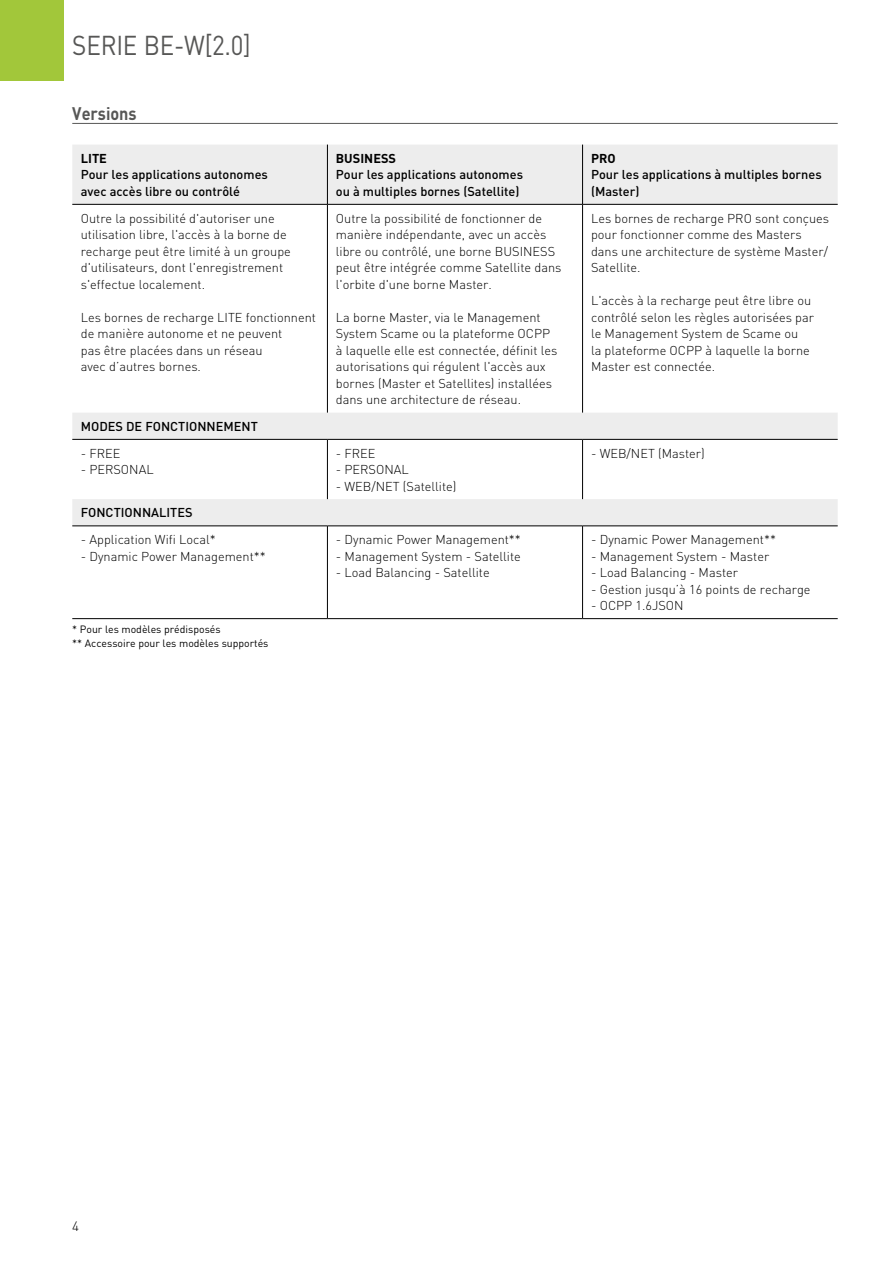
<style>
.page{position:relative;width:893px;height:1263px;background:#fff}
.page>*{position:absolute;margin:0;border:0;box-sizing:border-box;transform-origin:0 0}
.t1{font:27px "DIN Pro";letter-spacing:-.01em;color:#575756;scale:.9 1}
.t2{font:700 18px "DIN Pro";color:#575756;scale:.9 1}
.t3{font:300 13.5px "DIN Pro";color:#000}
.t4{font:300 12.75px/16.5px "DIN Pro";color:#000}
.t5{font:500 12.75px/16.5px "DIN Pro";color:#000}
.t6{font:700 12.75px "DIN Pro";color:#000}
.t7{font:10.5px/13.5px "DIN Pro";color:#000}
</style>
<div class="page">
<div style="left:0;top:0;width:64px;height:81px;background:#a2c73a"></div>
<hr style="left:72px;top:123px;width:766px;height:1px;background:#575756">
<div style="left:72px;top:145px;width:766px;height:59px;background:#ededed"></div>
<svg style="left:72px;top:413px;width:766px;height:113px"></svg>
<hr style="left:327px;top:145px;width:1px;height:59px;background:#000">
<hr style="left:582px;top:145px;width:1px;height:59px;background:#000">
<hr style="left:327px;top:205px;width:1px;height:208px;background:#000">
<hr style="left:582px;top:205px;width:1px;height:208px;background:#000">
<hr style="left:327px;top:440px;width:1px;height:59px;background:#000">
<hr style="left:582px;top:440px;width:1px;height:59px;background:#000">
<hr style="left:327px;top:526px;width:1px;height:92px;background:#000">
<hr style="left:582px;top:526px;width:1px;height:92px;background:#000">
<hr style="left:72px;top:204px;width:255px;height:1px;background:#000">
<hr style="left:327px;top:204px;width:256px;height:1px;background:#000">
<hr style="left:583px;top:204px;width:255px;height:1px;background:#000">
<hr style="left:72px;top:439px;width:255px;height:1px;background:#000">
<hr style="left:327px;top:439px;width:256px;height:1px;background:#000">
<hr style="left:583px;top:439px;width:255px;height:1px;background:#000">
<hr style="left:72px;top:526px;width:255px;height:1px;background:#000">
<hr style="left:327px;top:526px;width:256px;height:1px;background:#000">
<hr style="left:583px;top:526px;width:255px;height:1px;background:#000">
<hr style="left:72px;top:618px;width:255px;height:1px;background:#000">
<hr style="left:327px;top:618px;width:256px;height:1px;background:#000">
<hr style="left:583px;top:618px;width:255px;height:1px;background:#000">
<h1 class="t1" style="left:72px;top:27px;width:200px">SERIE BE-W[2.0]</h1>
<h2 class="t2" style="left:72px;top:101px;width:73px">Versions</h2>
<p class="t6" style="left:81px;top:150px;width:28px">LITE</p>
<p class="t5" style="left:81px;top:166px;width:189px">Pour les applications autonomes avec accès libre ou contrôlé</p>
<p class="t4" style="left:81px;top:209px;width:212px">Outre la possibilité d'autoriser une utilisation libre, l'accès à la borne de recharge peut être limité à un groupe d'utilisateurs, dont l'enregistrement s'effectue localement.</p>
<p class="t4" style="left:81px;top:308px;width:237px">Les bornes de recharge LITE fonctionnent de manière autonome et ne peuvent<br>pas être placées dans un réseau<br>avec d’autres bornes.</p>
<p class="t5" style="left:81px;top:417px;width:179px">MODES DE FONCTIONNEMENT</p>
<p class="t4" style="left:81px;top:444px;width:41px">- FREE</p>
<p class="t4" style="left:81px;top:461px;width:74px">- PERSONAL</p>
<p class="t5" style="left:81px;top:504px;width:113px">FONCTIONNALITES</p>
<p class="t4" style="left:81px;top:531px;width:136px">- Application Wifi Local*</p>
<p class="t4" style="left:81px;top:547px;width:186px">- Dynamic Power Management**</p>
<p class="t7" style="left:72px;top:622px;width:198px">* Pour les modèles prédisposés<br>** Accessoire pour les modèles supportés</p>
<p class="t6" style="left:336px;top:150px;width:62px">BUSINESS</p>
<p class="t5" style="left:336px;top:166px;width:189px">Pour les applications autonomes ou à multiples bornes (Satellite)</p>
<p class="t4" style="left:336px;top:209px;width:227px">Outre la possibilité de fonctionner de manière indépendante, avec un accès libre ou contrôlé, une borne BUSINESS peut être intégrée comme Satellite dans l'orbite d'une borne Master.</p>
<p class="t4" style="left:336px;top:308px;width:223px">La borne Master, via le Management System Scame ou la plateforme OCPP à laquelle elle est connectée, définit les autorisations qui régulent l'accès aux bornes (Master et Satellites) installées dans une architecture de réseau.</p>
<p class="t4" style="left:336px;top:444px;width:41px">- FREE</p>
<p class="t4" style="left:336px;top:461px;width:74px">- PERSONAL</p>
<p class="t4" style="left:336px;top:477px;width:122px">- WEB/NET (Satellite)</p>
<p class="t4" style="left:336px;top:531px;width:186px">- Dynamic Power Management**</p>
<p class="t4" style="left:336px;top:547px;width:186px">- Management System - Satellite</p>
<p class="t4" style="left:336px;top:564px;width:155px">- Load Balancing - Satellite</p>
<p class="t6" style="left:591px;top:150px;width:26px">PRO</p>
<p class="t5" style="left:591px;top:166px;width:232px">Pour les applications à multiples bornes (Master)</p>
<p class="t4" style="left:591px;top:209px;width:240px">Les bornes de recharge PRO sont conçues pour fonctionner comme des Masters dans une architecture de système Master/<br>Satellite.</p>
<p class="t4" style="left:591px;top:292px;width:224px">L'accès à la recharge peut être libre ou contrôlé selon les règles autorisées par le Management System de Scame ou<br>la plateforme OCPP à laquelle la borne Master est connectée.</p>
<p class="t4" style="left:591px;top:444px;width:115px">- WEB/NET (Master)</p>
<p class="t4" style="left:591px;top:531px;width:186px">- Dynamic Power Management**</p>
<p class="t4" style="left:591px;top:547px;width:180px">- Management System - Master</p>
<p class="t4" style="left:591px;top:564px;width:148px">- Load Balancing - Master</p>
<p class="t4" style="left:591px;top:580px;width:221px">- Gestion jusqu’à 16 points de recharge</p>
<p class="t4" style="left:591px;top:597px;width:94px">- OCPP 1.6JSON</p>
<p class="t3" style="left:72px;top:1217px;width:8px">4</p>
</div>
